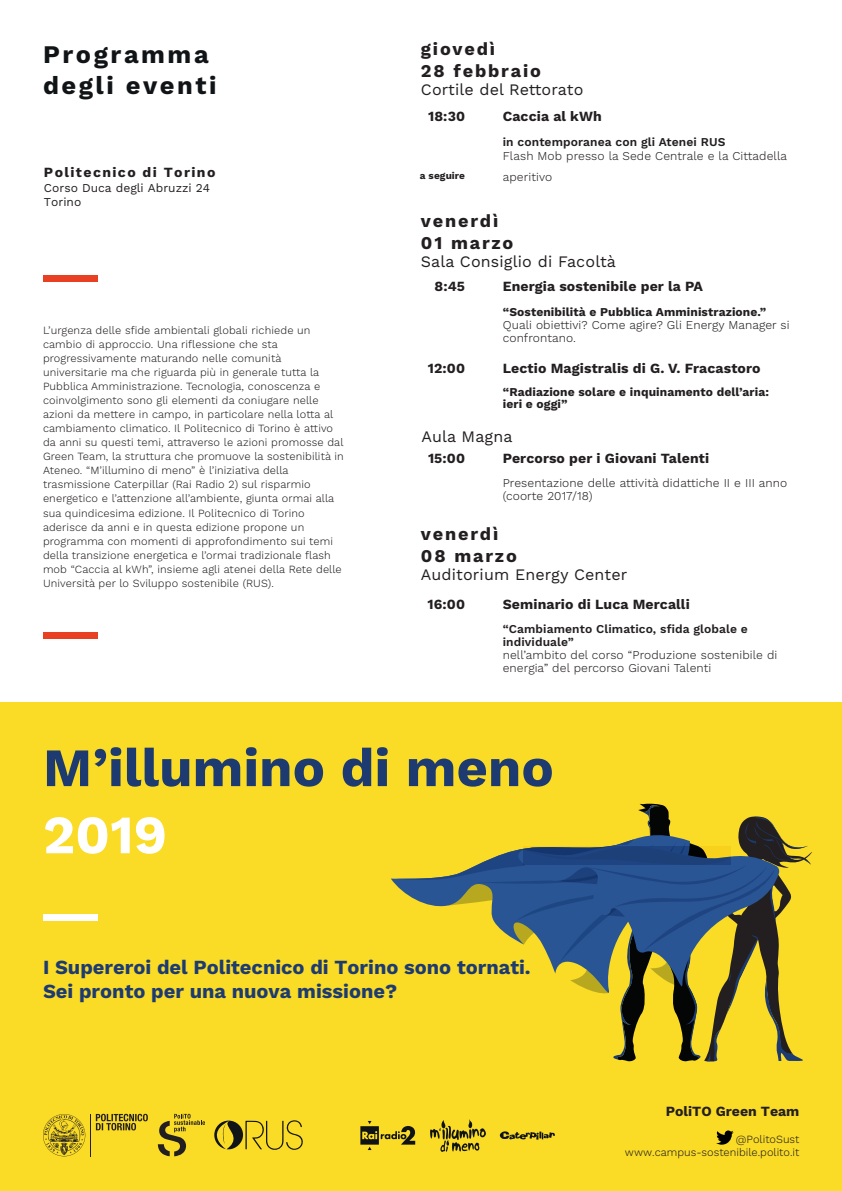
<style>
.page{position:relative;width:842px;height:1191px;background:#fff}
.page>*{position:absolute;margin:0;border:0;box-sizing:border-box;transform-origin:0 0}
.t1{font:700 54px "Work Sans";color:#1d3b71}
.t2{font:700 54px "Work Sans";color:#fff}
.t3{font:700 25.3px/30.4px "Work Sans";letter-spacing:.1em;color:#111416}
.t4{font:700 20px/24px "Work Sans";color:#1d3b71}
.t5{font:700 18px/21.6px "Work Sans";letter-spacing:.1em;color:#231f20}
.t6{font:16px "Work Sans";letter-spacing:.01em;color:#231f20}
.t7{font:700 14px "Work Sans";letter-spacing:.01em;color:#231f20}
.t8{font:700 14px "Work Sans";letter-spacing:.1em;color:#231f20}
.t9{font:300 12px/13px "Work Sans";letter-spacing:.01em;color:#231f20}
.t10{font:700 12px/12px "Work Sans";letter-spacing:.01em;color:#231f20}
.t11{font:600 12px/13px "Work Sans";letter-spacing:.01em;color:#231f20}
.t12{font:12px/14.4px "Work Sans";color:#231f20}
.t13{font:300 11px/14px "Work Sans";letter-spacing:.01em;color:#231f20;text-align:right}
.t14{font:700 10px "Work Sans";letter-spacing:.01em;color:#231f20}
</style>
<div class="page">
<div style="left:0;top:702px;width:842px;height:489px;background:#fadb26"></div>
<div style="left:43px;top:913px;width:54px;height:7px;background:#fff"></div>
<svg style="left:394px;top:803px;width:418px;height:259px"></svg>
<svg style="left:158px;top:1113px;width:47px;height:43px"></svg>
<hr style="left:90px;top:1113px;width:1px;height:43px;background:#231f20">
<svg style="left:96px;top:1113px;width:52px;height:17px"></svg>
<svg style="left:43px;top:1114px;width:42px;height:42px"></svg>
<svg style="left:214px;top:1120px;width:89px;height:30px"></svg>
<svg style="left:716px;top:1130px;width:18px;height:14px"></svg>
<img style="left:430px;top:1119px;width:55px;height:32px">
<svg style="left:500px;top:1131px;width:55px;height:8px"></svg>
<svg style="left:360px;top:1121px;width:56px;height:29px"></svg>
<div style="left:43px;top:275px;width:54px;height:7px;background:#e84022"></div>
<div style="left:43px;top:632px;width:54px;height:7px;background:#e84022"></div>
<h2 class="t3" style="left:43px;top:41px;width:175px">Programma degli eventi</h2>
<p class="t8" style="left:44px;top:164px;width:173px">Politecnico di Torino</p>
<p class="t12" style="left:44px;top:181px;width:168px">Corso Duca degli Abruzzi 24<br>Torino</p>
<p class="t13" style="left:43px;top:324px;width:302px;text-align:left">L’urgenza delle sfide ambientali globali richiede un cambio di approccio. Una riflessione che sta progressivamente maturando nelle comunità universitarie ma che riguarda più in generale tutta la Pubblica Amministrazione. Tecnologia, conoscenza e coinvolgimento sono gli elementi da coniugare nelle azioni da mettere in campo, in particolare nella lotta al cambiamento climatico. Il Politecnico di Torino è attivo da anni su questi temi, attraverso le azioni promosse dal Green Team, la struttura che promuove la sostenibilità in Ateneo. “M’illumino di meno” è l’iniziativa della trasmissione Caterpillar (Rai Radio 2) sul risparmio energetico e l’attenzione all’ambiente, giunta ormai alla sua quindicesima edizione. Il Politecnico di Torino aderisce da anni e in questa edizione propone un programma con momenti di approfondimento sui temi della transizione energetica e l’ormai tradizionale flash mob “Caccia al kWh”, insieme agli atenei della Rete delle Università per lo Sviluppo sostenibile (RUS).</p>
<h3 class="t5" style="left:421px;top:39px;width:121px">giovedì<br>28 febbraio</h3>
<h3 class="t6" style="left:421px;top:80px;width:164px">Cortile del Rettorato</h3>
<p class="t7" style="left:428px;top:108px;width:38px">18:30</p>
<p class="t7" style="left:503px;top:108px;width:101px">Caccia al kWh</p>
<p class="t11" style="left:503px;top:136px;width:224px">in contemporanea con gli Atenei RUS</p>
<p class="t9" style="left:503px;top:150px;width:286px">Flash Mob presso la Sede Centrale e la Cittadella</p>
<p class="t14" style="left:420px;top:170px;width:47px">a seguire</p>
<p class="t9" style="left:503px;top:171px;width:51px">aperitivo</p>
<h3 class="t5" style="left:421px;top:211px;width:94px">venerdì<br>01 marzo</h3>
<h3 class="t6" style="left:421px;top:252px;width:196px">Sala Consiglio di Facoltà</h3>
<p class="t7" style="left:434px;top:278px;width:32px">8:45</p>
<p class="t7" style="left:503px;top:278px;width:202px">Energia sostenibile per la PA</p>
<p class="t10" style="left:503px;top:306px;width:265px">“Sostenibilità e Pubblica Amministrazione.”</p>
<p class="t9" style="left:503px;top:318px;width:288px">Quali obiettivi? Come agire? Gli Energy Manager si confrontano.</p>
<p class="t7" style="left:428px;top:360px;width:39px">12:00</p>
<p class="t10" style="left:503px;top:387px;width:268px">“Radiazione solare e inquinamento dell’aria: ieri e oggi”</p>
<p class="t7" style="left:503px;top:360px;width:259px">Lectio Magistralis di G. V. Fracastoro</p>
<h3 class="t6" style="left:422px;top:427px;width:93px">Aula Magna</h3>
<p class="t7" style="left:428px;top:450px;width:39px">15:00</p>
<p class="t7" style="left:503px;top:450px;width:208px">Percorso per i Giovani Talenti</p>
<p class="t9" style="left:503px;top:476px;width:286px">Presentazione delle attività didattiche II e III anno (coorte 2017/18)</p>
<h3 class="t5" style="left:421px;top:524px;width:97px">venerdì<br>08 marzo</h3>
<h3 class="t6" style="left:421px;top:565px;width:208px">Auditorium Energy Center</h3>
<p class="t7" style="left:428px;top:596px;width:39px">16:00</p>
<p class="t7" style="left:503px;top:596px;width:188px">Seminario di Luca Mercalli</p>
<p class="t11" style="left:503px;top:623px;width:247px">“Cambiamento Climatico, sfida globale e individuale”</p>
<p class="t9" style="left:503px;top:649px;width:276px">nell’ambito del corso “Produzione sostenibile di energia” del percorso Giovani Talenti</p>
<h1 class="t1" style="left:43px;top:736px;width:512px">M’illumino di meno</h1>
<h1 class="t2" style="left:43px;top:803px;width:125px">2019</h1>
<h3 class="t4" style="left:43px;top:956px;width:489px">I Supereroi del Politecnico di Torino sono tornati.<br>Sei pronto per una nuova missione?</h3>
<p class="t7" style="left:666px;top:1103px;width:135px">PoliTO Green Team</p>
<p class="t13" style="left:625px;top:1133px;width:176px;line-height:13.2px">@PolitoSust www.campus-sostenibile.polito.it</p>
</div>
